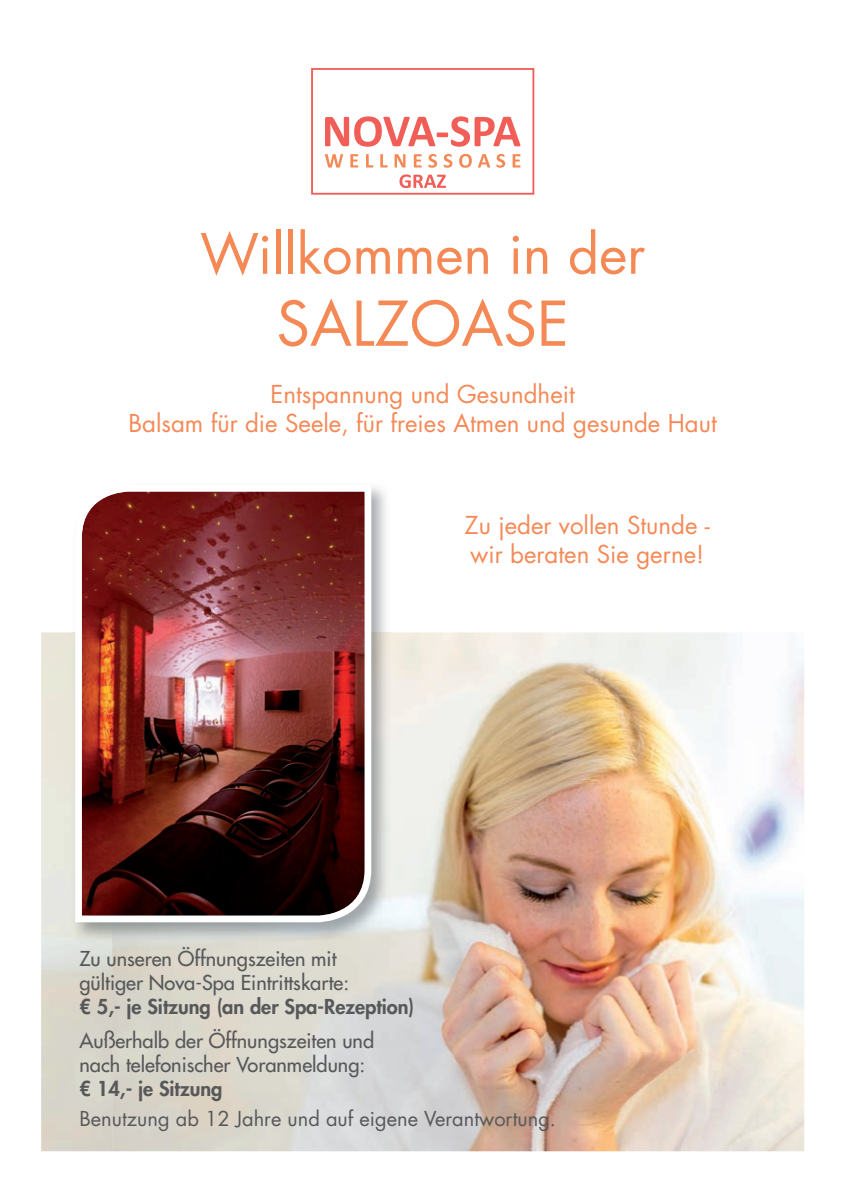
<style>
.page{position:relative;width:844px;height:1191px;background:#fff}
.page>*{position:absolute;margin:0;border:0;box-sizing:border-box;transform-origin:0 0}
.t1{font:60px "Futura Std";color:#f58956}
.t2{font:54px "Futura Std";color:#f58956}
.t3{font:24px/28.8px "Futura Std";color:#f58956;text-align:center}
.t4{font:500 20px/24px "Futura Std";color:#57585a}
.t5{font:20px "Futura Std";color:#57585a}
.s1{font-weight:800}
</style>
<div class="page">
<div style="left:311px;top:68px;width:223px;height:127px;border:2px solid #f15e58"></div>
<svg style="left:325px;top:116px;width:195px;height:31px"></svg>
<svg style="left:399px;top:174px;width:47px;height:14px"></svg>
<svg style="left:325px;top:154px;width:18px;height:14px"></svg>
<svg style="left:350px;top:154px;width:8px;height:13px"></svg>
<svg style="left:366px;top:154px;width:7px;height:13px"></svg>
<svg style="left:380px;top:154px;width:7px;height:13px"></svg>
<svg style="left:394px;top:154px;width:11px;height:14px"></svg>
<svg style="left:413px;top:154px;width:8px;height:13px"></svg>
<svg style="left:428px;top:154px;width:9px;height:14px"></svg>
<svg style="left:443px;top:154px;width:9px;height:14px"></svg>
<svg style="left:459px;top:154px;width:12px;height:14px"></svg>
<svg style="left:478px;top:154px;width:12px;height:14px"></svg>
<svg style="left:496px;top:154px;width:9px;height:14px"></svg>
<svg style="left:512px;top:154px;width:8px;height:13px"></svg>
<img style="left:112px;top:632px;width:692px;height:519px">
<img style="left:72px;top:487px;width:318px;height:454px">
<img style="left:72px;top:487px;width:302px;height:438px">
<p class="t2" style="left:200px;top:219px;width:446px">Willkommen in der</p>
<p class="t1" style="left:276px;top:285px;width:294px">SALZOASE</p>
<p class="t3" style="left:128px;top:380px;width:589px">Entspannung und Gesundheit<br>Balsam für die Seele, für freies Atmen und gesunde Haut</p>
<p class="t3" style="left:464px;top:511px;width:247px;text-align:left">Zu jeder vollen Stunde - wir beraten Sie gerne!</p>
<p class="t4" style="left:79px;top:946px;width:336px">Zu unseren Öffnungszeiten mit<br>gültiger Nova-Spa Eintrittskarte:<br><span class="s1">€ 5,- je Sitzung (an der Spa-Rezeption)</span></p>
<p class="t4" style="left:79px;top:1028px;width:296px">Außerhalb der Öffnungszeiten und nach telefonischer Voranmeldung: <span class="s1">€ 14,- je Sitzung</span></p>
<p class="t5" style="left:79px;top:1105px;width:478px">Benutzung ab 12 Jahre und auf eigene Verantwortung.</p>
</div>
